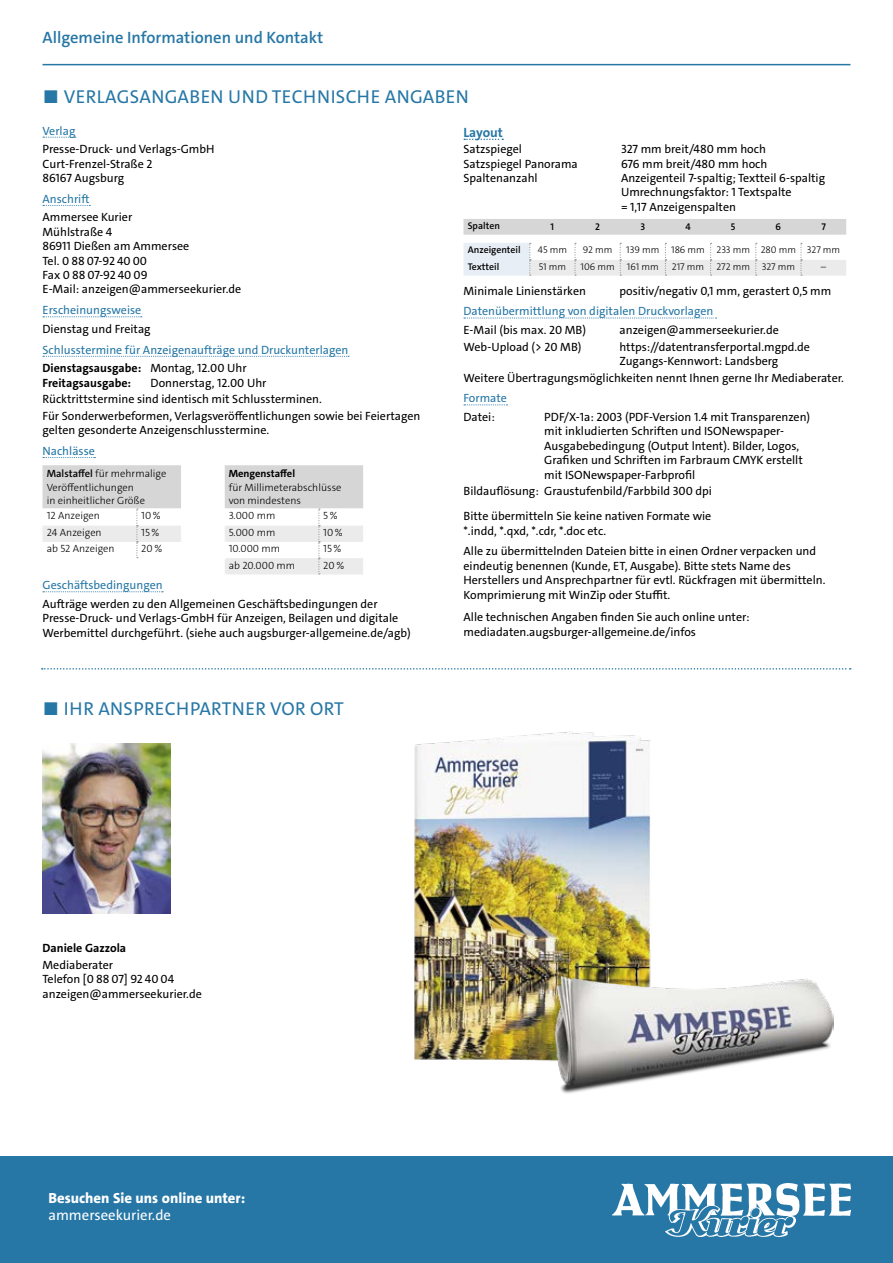
<style>
.page{position:relative;width:893px;height:1263px;background:#fff}
.page>*{position:absolute;margin:0;border:0;box-sizing:border-box;transform-origin:0 0}
.t1{font:18.75px "The Sans C4 s";letter-spacing:.02em;color:#2677a6}
.t2{font:600 16.5px "The Sans C4 s";color:#2677a6}
.t3{font:800 14.7px "The Sans C4 s";color:#fff}
.t4{font:14.7px "The Sans C4 s";color:#fff}
.t5{font:700 13.5px "The Sans C4 s";color:#2677a6}
.t6{font:12px/14.4px "The Sans C4 s";color:#000}
.t7{font:12px/18.6px "The Sans C4 s";color:#2677a6}
.t8{font:700 12px "The Sans C4 s";color:#000}
.t9{font:300 10.5px/13.5px "The Sans C4 s";color:#000}
.t10{font:700 10.5px "The Sans C4 s";color:#000}
.t11{font:300 9.75px "The Sans C4 s";color:#000}
.t12{font:600 9.75px "The Sans C4 s";color:#000}
.s1{font-weight:200}
.s2{font-weight:700;color:#000}
.s3{color:#000}
.s4{font-weight:600}
</style>
<div class="page">
<svg style="left:43px;top:137px;width:33px;height:1px"></svg>
<svg style="left:43px;top:205px;width:47px;height:1px"></svg>
<svg style="left:43px;top:316px;width:99px;height:1px"></svg>
<svg style="left:43px;top:356px;width:306px;height:1px"></svg>
<svg style="left:43px;top:457px;width:52px;height:1px"></svg>
<svg style="left:43px;top:591px;width:120px;height:1px"></svg>
<svg style="left:43px;top:465px;width:320px;height:109px"></svg>
<svg style="left:464px;top:139px;width:39px;height:1px"></svg>
<svg style="left:464px;top:318px;width:253px;height:1px"></svg>
<svg style="left:464px;top:404px;width:44px;height:1px"></svg>
<div style="left:463px;top:219px;width:383px;height:16px;background:#d6d6d6"></div>
<svg style="left:463px;top:243px;width:383px;height:33px"></svg>
<svg style="left:42px;top:668px;width:809px;height:2px"></svg>
<img style="left:43px;top:743px;width:127px;height:170px">
<img style="left:414px;top:731px;width:237px;height:330px">
<img style="left:556px;top:972px;width:278px;height:122px">
<div style="left:0;top:1157px;width:893px;height:106px;background:#2677a6"></div>
<hr style="left:43px;top:64px;width:807px;height:1px;background:#2677a6">
<img style="left:613px;top:1183px;width:237px;height:33px">
<img style="left:666px;top:1205px;width:129px;height:31px">
<h2 class="t2" style="left:43px;top:26px;width:282px">Allgemeine Informationen und Kontakt</h2>
<h1 class="t1" style="left:43px;top:85px;width:428px"><span class="s1">◼</span> VERLAGSANGABEN UND TECHNISCHE ANGABEN</h1>
<p class="t7" style="left:43px;top:121px;width:34px">Verlag</p>
<p class="t6" style="left:43px;top:142px;width:174px">Presse-Druck- und Verlags-GmbH<br>Curt-Frenzel-Straße 2<br>86167 Augsburg</p>
<p class="t7" style="left:43px;top:190px;width:49px">Anschrift</p>
<p class="t6" style="left:43px;top:210px;width:200px">Ammersee Kurier<br>Mühlstraße 4<br>86911 Dießen am Ammersee<br>Tel. 0 88 07-92 40 00<br>Fax 0 88 07-92 40 09<br>E-Mail: anzeigen@ammerseekurier.de</p>
<p class="t7" style="left:43px;top:301px;width:100px">Erscheinungsweise</p>
<p class="t6" style="left:43px;top:322px;width:110px">Dienstag und Freitag</p>
<p class="t7" style="left:43px;top:340px;width:307px">Schlusstermine für Anzeigenaufträge und Druckunterlagen<br><span class="s2">Dienstagsausgabe:</span> <span class="s3">Montag, 12.00 Uhr</span></p>
<p class="t8" style="left:43px;top:375px;width:90px">Freitagsausgabe:</p>
<p class="t5" style="left:463px;top:123px;width:41px">Layout</p>
<p class="t6" style="left:463px;top:142px;width:60px">Satzspiegel</p>
<p class="t6" style="left:621px;top:142px;width:146px">327 mm breit/480 mm hoch</p>
<p class="t6" style="left:463px;top:156px;width:116px">Satzspiegel Panorama</p>
<p class="t6" style="left:621px;top:156px;width:148px">676 mm breit/480 mm hoch</p>
<p class="t6" style="left:463px;top:171px;width:76px">Spaltenanzahl</p>
<p class="t6" style="left:621px;top:171px;width:206px">Anzeigenteil 7-spaltig; Textteil 6-spaltig<br>Umrechnungsfaktor: 1 Textspalte<br>= 1,17 Anzeigenspalten</p>
<p class="t12" style="left:468px;top:219px;width:34px">Spalten</p>
<p class="t12" style="left:551px;top:221px;width:5px">1</p>
<p class="t12" style="left:595px;top:221px;width:6px">2</p>
<p class="t12" style="left:640px;top:221px;width:6px">3</p>
<p class="t12" style="left:685px;top:221px;width:7px">4</p>
<p class="t12" style="left:731px;top:221px;width:6px">5</p>
<p class="t12" style="left:776px;top:221px;width:7px">6</p>
<p class="t12" style="left:821px;top:221px;width:6px">7</p>
<p class="t12" style="left:468px;top:244px;width:54px">Anzeigenteil</p>
<p class="t11" style="left:538px;top:244px;width:31px">45 mm</p>
<p class="t11" style="left:583px;top:244px;width:31px">92 mm</p>
<p class="t11" style="left:626px;top:244px;width:216px">139 mm 186 mm 233 mm 280 mm 327 mm</p>
<p class="t12" style="left:468px;top:260px;width:33px">Textteil</p>
<p class="t11" style="left:539px;top:260px;width:29px">51 mm</p>
<p class="t11" style="left:580px;top:260px;width:80px">106 mm 161 mm</p>
<p class="t11" style="left:672px;top:260px;width:34px">217 mm</p>
<p class="t11" style="left:716px;top:260px;width:80px">272 mm 327 mm</p>
<p class="t11" style="left:821px;top:260px;width:7px">–</p>
<p class="t6" style="left:463px;top:283px;width:124px">Minimale Linienstärken</p>
<p class="t6" style="left:619px;top:283px;width:213px">positiv/negativ 0,1 mm, gerastert 0,5 mm</p>
<p class="t7" style="left:463px;top:302px;width:251px">Datenübermittlung von digitalen Druckvorlagen</p>
<p class="t6" style="left:463px;top:323px;width:124px">E-Mail (bis max. 20 MB)</p>
<p class="t6" style="left:619px;top:323px;width:161px">anzeigen@ammerseekurier.de</p>
<p class="t6" style="left:463px;top:339px;width:120px">Web-Upload (&gt; 20 MB)</p>
<p class="t6" style="left:619px;top:339px;width:192px">https://datentransferportal.mgpd.de<br>Zugangs-Kennwort: Landsberg</p>
<p class="t6" style="left:463px;top:370px;width:382px">Weitere Übertragungsmöglichkeiten nennt Ihnen gerne Ihr Mediaberater.</p>
<p class="t7" style="left:463px;top:389px;width:45px">Formate</p>
<p class="t6" style="left:463px;top:410px;width:33px">Datei:</p>
<p class="t6" style="left:544px;top:410px;width:267px">PDF/X-1a: 2003 (PDF-Version 1.4 mit Transparenzen) mit inkludierten Schriften und ISONewspaper-Ausgabebedingung (Output lntent). Bilder, Logos, Grafiken und Schriften im Farbraum CMYK erstellt mit ISONewspaper-Farbprofil</p>
<p class="t6" style="left:463px;top:479px;width:250px;line-height:25px">Bildauflösung: Graustufenbild/Farbbild 300 dpi<br>Bitte übermitteln Sie keine nativen Formate wie</p>
<p class="t6" style="left:463px;top:520px;width:354px;line-height:20.9px">*.indd, *.qxd, *.cdr, *.doc etc.<br>Alle zu übermittelnden Dateien bitte in einen Ordner verpacken und</p>
<p class="t6" style="left:463px;top:559px;width:363px">eindeutig benennen (Kunde, ET, Ausgabe). Bitte stets Name des<br>Herstellers und Ansprechpartner für evtl. Rückfragen mit übermitteln.<br>Komprimierung mit WinZip oder Stuffit.</p>
<p class="t6" style="left:463px;top:610px;width:288px">Alle technischen Angaben finden Sie auch online unter: mediadaten.augsburger-allgemeine.de/infos</p>
<p class="t6" style="left:43px;top:374px;width:379px;line-height:16.5px;text-indent:108px">Donnerstag, 12.00 Uhr<br>Rücktrittstermine sind identisch mit Schlussterminen.<br>Für Sonderwerbeformen, Verlagsveröffentlichungen sowie bei Feiertagen</p>
<p class="t6" style="left:43px;top:423px;width:228px">gelten gesonderte Anzeigenschlusstermine.</p>
<p class="t7" style="left:43px;top:442px;width:54px">Nachlässe</p>
<p class="t9" style="left:47px;top:467px;width:121px"><span class="s4">Malstaffel</span> für mehrmalige<br>Veröffentlichungen<br>in einheitlicher Größe</p>
<p class="t10" style="left:229px;top:467px;width:68px">Mengenstaffel</p>
<p class="t9" style="left:229px;top:481px;width:114px">für Millimeterabschlüsse von mindestens</p>
<p class="t9" style="left:47px;top:509px;width:55px">12 Anzeigen</p>
<p class="t9" style="left:141px;top:509px;width:21px">10 %</p>
<p class="t9" style="left:229px;top:509px;width:48px">3.000 mm</p>
<p class="t9" style="left:323px;top:509px;width:16px">5 %</p>
<p class="t9" style="left:47px;top:526px;width:56px">24 Anzeigen</p>
<p class="t9" style="left:141px;top:526px;width:20px">15 %</p>
<p class="t9" style="left:229px;top:526px;width:48px">5.000 mm</p>
<p class="t9" style="left:323px;top:526px;width:21px">10 %</p>
<p class="t9" style="left:47px;top:542px;width:69px">ab 52 Anzeigen</p>
<p class="t9" style="left:141px;top:542px;width:23px">20 %</p>
<p class="t9" style="left:229px;top:542px;width:53px">10.000 mm</p>
<p class="t9" style="left:323px;top:542px;width:20px">15 %</p>
<p class="t9" style="left:229px;top:558px;width:68px">ab 20.000 mm</p>
<p class="t9" style="left:323px;top:558px;width:23px">20 %</p>
<p class="t7" style="left:43px;top:576px;width:122px">Geschäftsbedingungen</p>
<p class="t6" style="left:43px;top:597px;width:370px">Aufträge werden zu den Allgemeinen Geschäftsbedingungen der<br>Presse-Druck- und Verlags-GmbH für Anzeigen, Beilagen und digitale<br>Werbemittel durchgeführt. (siehe auch augsburger-allgemeine.de/agb)</p>
<h1 class="t1" style="left:43px;top:697px;width:303px"><span class="s1">◼</span> IHR ANSPRECHPARTNER VOR ORT</h1>
<p class="t8" style="left:43px;top:940px;width:85px">Daniele Gazzola</p>
<p class="t6" style="left:43px;top:958px;width:161px">Mediaberater<br>Telefon [0 88 07] 92 40 04 anzeigen@ammerseekurier.de</p>
<p class="t3" style="left:48px;top:1188px;width:198px">Besuchen Sie uns online unter:</p>
<p class="t4" style="left:48px;top:1206px;width:124px">ammerseekurier.de</p>
</div>
